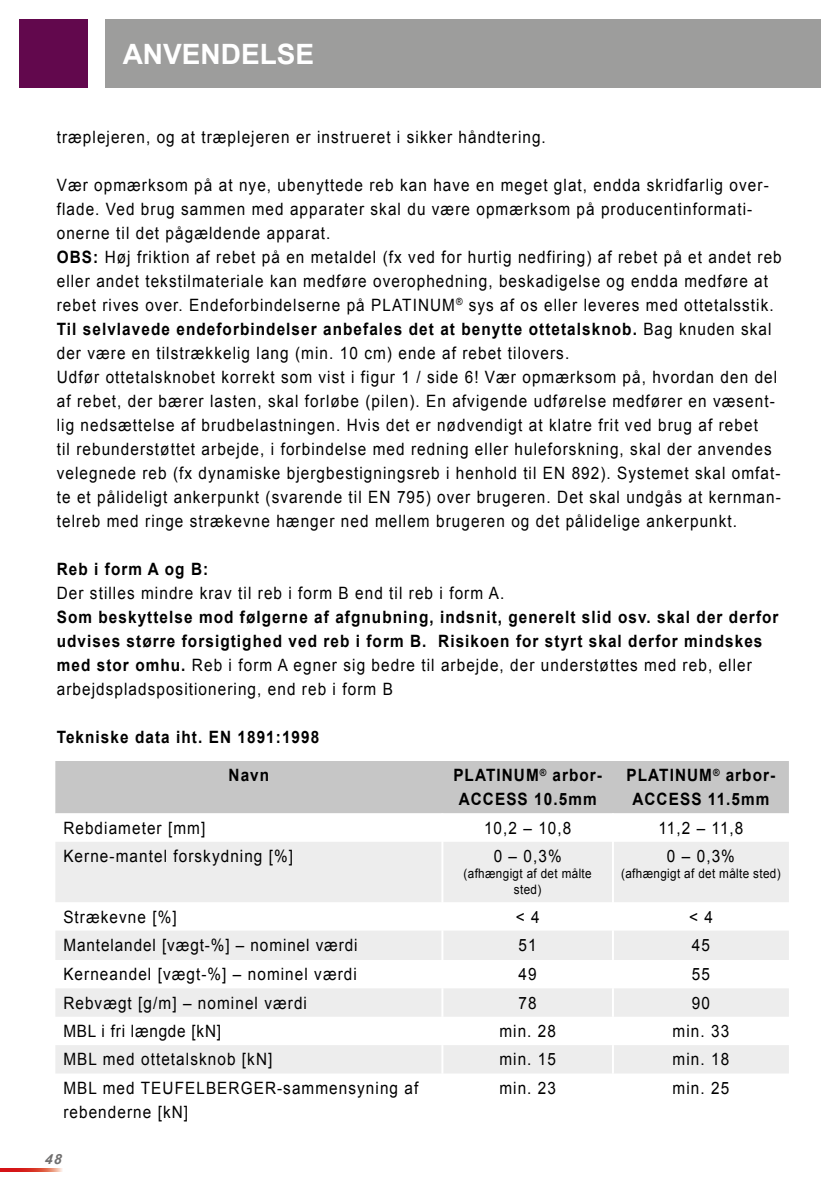
<style>
.page{position:relative;width:840px;height:1191px;background:#fff}
.page>*{position:absolute;margin:0;border:0;box-sizing:border-box;transform-origin:0 0}
.t1{font:700 28px "Arial";color:#fff}
.t2{font:17px/24px "Arial";letter-spacing:.07em;color:#000;scale:.9 1}
.t3{font:700 17px/24px "Arial";letter-spacing:.07em;color:#000;text-align:center;scale:.9 1}
.t4{font:17px "Arial";letter-spacing:.05em;color:#000;scale:.9 1}
.t5{font:italic 700 14px "Arial";color:#706f6f}
.t6{font:13px/16px "Arial";letter-spacing:.03em;color:#000;text-align:center;scale:.9 1}
.s1{font-weight:700}
.s2{font-weight:400}
</style>
<div class="page">
<svg style="left:0;top:1168px;width:62px;height:3px"></svg>
<div style="left:105px;top:20px;width:714px;height:68px;background:#9d9d9c"></div>
<div style="left:20px;top:20px;width:68px;height:68px;background:#62084d"></div>
<div style="left:55px;top:761px;width:733px;height:52px;background:#c6c6c6"></div>
<svg style="left:55px;top:842px;width:733px;height:231px;fill:#ededed"></svg>
<hr style="left:441px;top:841px;width:2px;height:61px;background:#fff">
<hr style="left:611px;top:841px;width:2px;height:61px;background:#fff">
<hr style="left:441px;top:902px;width:2px;height:28px;background:#fff">
<hr style="left:611px;top:902px;width:2px;height:28px;background:#fff">
<hr style="left:441px;top:930px;width:2px;height:30px;background:#fff">
<hr style="left:611px;top:930px;width:2px;height:30px;background:#fff">
<hr style="left:441px;top:960px;width:2px;height:28px;background:#fff">
<hr style="left:611px;top:960px;width:2px;height:28px;background:#fff">
<hr style="left:441px;top:988px;width:2px;height:28px;background:#fff">
<hr style="left:611px;top:988px;width:2px;height:28px;background:#fff">
<hr style="left:441px;top:1016px;width:2px;height:29px;background:#fff">
<hr style="left:611px;top:1016px;width:2px;height:29px;background:#fff">
<hr style="left:441px;top:1045px;width:2px;height:28px;background:#fff">
<hr style="left:611px;top:1045px;width:2px;height:28px;background:#fff">
<h1 class="t1" style="left:123px;top:36px;width:193px">ANVENDELSE</h1>
<p class="t2" style="left:57px;top:125px;width:544px">træplejeren, og at træplejeren er instrueret i sikker håndtering.</p>
<p class="t2" style="left:57px;top:173px;width:806px">Vær opmærksom på at nye, ubenyttede reb kan have en meget glat, endda skridfarlig over&shy;flade. Ved brug sammen med apparater skal du være opmærksom på producentinformati&shy;onerne til det pågældende apparat.<br><span class="s1">OBS:</span> Høj friktion af rebet på en metaldel (fx ved for hurtig nedfiring) af rebet på et andet reb eller andet tekstilmateriale kan medføre overophedning, beskadigelse og endda medføre at rebet rives over. Endeforbindelserne på PLATINUM<sup>®</sup> sys af os eller leveres med ottetalsstik.<br><span class="s1">Til selvlavede endeforbindelser anbefales det at benytte ottetalsknob.</span> Bag knuden skal der være en tilstrækkelig lang (min. 10 cm) ende af rebet tilovers.<br>Udfør ottetalsknobet korrekt som vist i figur 1 / side 6! Vær opmærksom på, hvordan den del af rebet, der bærer lasten, skal forløbe (pilen). En afvigende udførelse medfører en væsent&shy;lig nedsættelse af brudbelastningen. Hvis det er nødvendigt at klatre frit ved brug af rebet<br>til rebunderstøttet arbejde, i forbindelse med redning eller huleforskning, skal der anvendes velegnede reb (fx dynamiske bjergbestigningsreb i henhold til EN 892). Systemet skal omfat&shy;te et pålideligt ankerpunkt (svarende til EN 795) over brugeren. Det skal undgås at kernman&shy;telreb med ringe strækevne hænger ned mellem brugeren og det pålidelige ankerpunkt.</p>
<p class="t3" style="left:57px;top:557px;width:170px">Reb i form A og B:</p>
<p class="t2" style="left:57px;top:581px;width:498px">Der stilles mindre krav til reb i form B end til reb i form A.</p>
<p class="t3" style="left:57px;top:605px;width:803px;text-align:left">Som beskyttelse mod følgerne af afgnubning, indsnit, generelt slid osv. skal der derfor udvises større forsigtighed ved reb i form B. Risikoen for styrt skal derfor mindskes med stor omhu. <span class="s2">Reb i form A egner sig bedre til arbejde, der understøttes med reb, eller arbejdspladspositionering, end reb i form B</span></p>
<p class="t3" style="left:57px;top:725px;width:293px">Tekniske data iht. EN 1891:1998</p>
<p class="t3" style="left:228px;top:764px;width:47px">Navn</p>
<p class="t3" style="left:453px;top:764px;width:167px">PLATINUM<sup>®</sup> arbor-<br>ACCESS 10.5mm</p>
<p class="t3" style="left:626px;top:764px;width:167px">PLATINUM<sup>®</sup> arbor-<br>ACCESS 11.5mm</p>
<p class="t2" style="left:63px;top:816px;width:159px">Rebdiameter [mm]</p>
<p class="t2" style="left:483px;top:816px;width:98px">10,2 – 10,8</p>
<p class="t2" style="left:658px;top:816px;width:96px">11,2 – 11,8</p>
<p class="t2" style="left:63px;top:844px;width:257px">Kerne-mantel forskydning [%]</p>
<p class="t2" style="left:493px;top:844px;width:77px">0 – 0,3%</p>
<p class="t6" style="left:463px;top:865px;width:144px">(afhængigt af det målte sted)</p>
<p class="t2" style="left:666px;top:844px;width:77px">0 – 0,3%</p>
<p class="t6" style="left:620px;top:865px;width:179px">(afhængigt af det målte sted)</p>
<p class="t2" style="left:63px;top:904px;width:127px">Strækevne [%]</p>
<p class="t2" style="left:515px;top:904px;width:28px">&lt; 4</p>
<p class="t2" style="left:688px;top:904px;width:28px">&lt; 4</p>
<p class="t2" style="left:63px;top:933px;width:328px">Mantelandel [vægt-%] – nominel værdi</p>
<p class="t2" style="left:518px;top:933px;width:22px">51</p>
<p class="t2" style="left:691px;top:933px;width:22px">45</p>
<p class="t2" style="left:63px;top:962px;width:327px">Kerneandel [vægt-%] – nominel værdi</p>
<p class="t2" style="left:518px;top:962px;width:22px">49</p>
<p class="t2" style="left:691px;top:962px;width:22px">55</p>
<p class="t2" style="left:63px;top:991px;width:272px">Rebvægt [g/m] – nominel værdi</p>
<p class="t2" style="left:518px;top:991px;width:22px">78</p>
<p class="t2" style="left:691px;top:991px;width:22px">90</p>
<p class="t4" style="left:63px;top:1020px;width:177px">MBL i fri længde [kN]</p>
<p class="t2" style="left:499px;top:1019px;width:64px">min. 28</p>
<p class="t2" style="left:672px;top:1019px;width:64px">min. 33</p>
<p class="t2" style="left:63px;top:1047px;width:234px">MBL med ottetalsknob [kN]</p>
<p class="t2" style="left:499px;top:1047px;width:64px">min. 15</p>
<p class="t2" style="left:672px;top:1047px;width:64px">min. 18</p>
<p class="t2" style="left:63px;top:1076px;width:396px">MBL med TEUFELBERGER-sammensyning af rebenderne [kN]</p>
<p class="t2" style="left:499px;top:1076px;width:64px">min. 23</p>
<p class="t2" style="left:672px;top:1076px;width:64px">min. 25</p>
<p class="t5" style="left:45px;top:1150px;width:20px">48</p>
</div>
